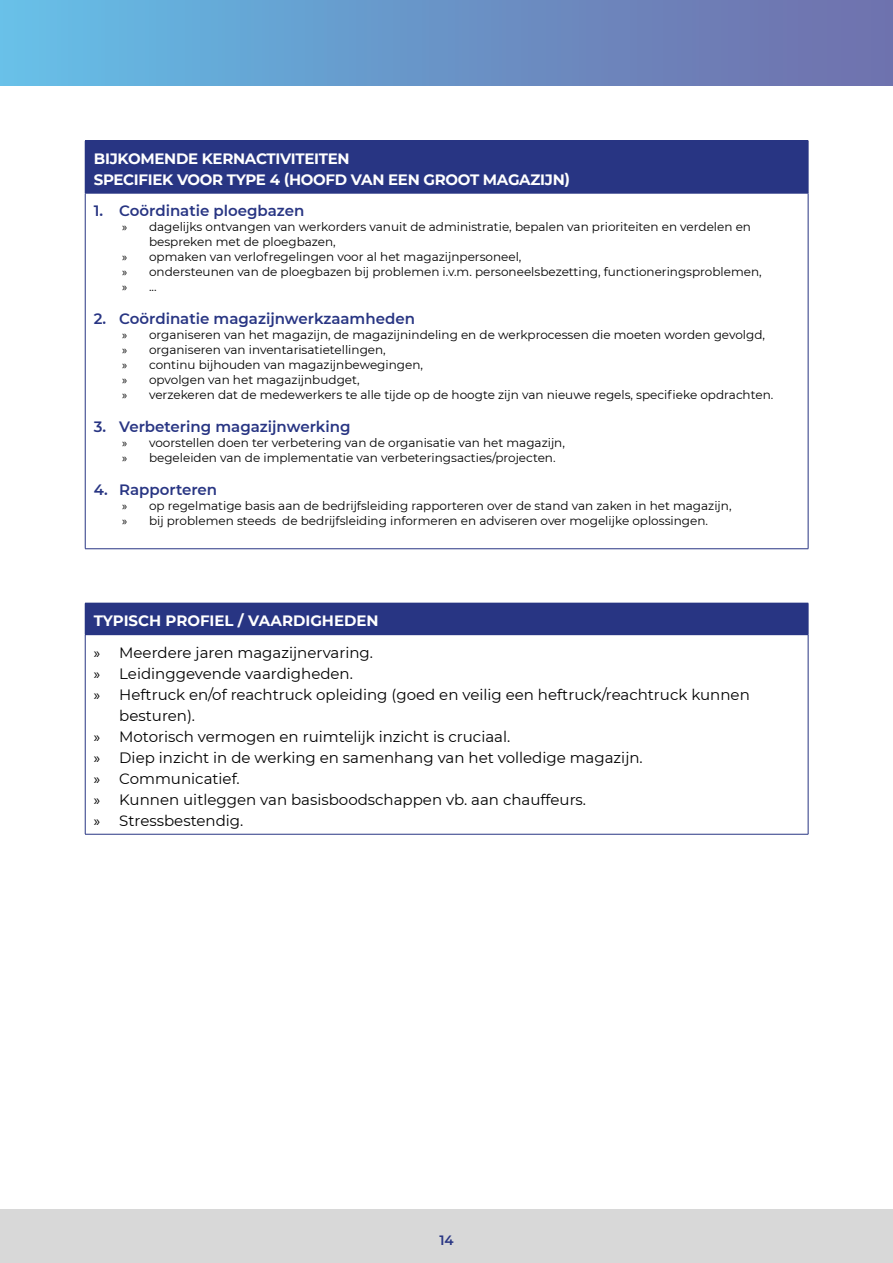
<style>
.page{position:relative;width:893px;height:1263px;background:#fff}
.page>*{position:absolute;margin:0;border:0;box-sizing:border-box;transform-origin:0 0}
.t1{font:15px/31.5px "Montserrat";color:#000}
.t2{font:600 15px "Montserrat";color:#283583}
.t3{font:700 15px/21px "Montserrat";letter-spacing:-.02em;color:#fff}
.t4{font:600 13.5px "Montserrat";color:#283583}
.t5{font:12px/15px "Montserrat";color:#000}
.s1{font-family:"Myriad Pro"}
.s2{font-weight:700;color:#fff}
</style>
<div class="page">
<div style="left:0;top:0;width:893px;height:85px;background:linear-gradient(to right,#64bee7,#6f6daa)"></div>
<div style="left:0;top:1210px;width:893px;height:53px;background:#d8d8d8"></div>
<div style="left:85px;top:141px;width:723px;height:52px;background:#283583"></div>
<hr style="left:85px;top:140px;width:723px;height:1px;background:#283583">
<hr style="left:808px;top:141px;width:1px;height:52px;background:#283583">
<hr style="left:85px;top:193px;width:723px;height:1px;background:#283583">
<hr style="left:85px;top:193px;width:1px;height:356px;background:#283583">
<hr style="left:808px;top:193px;width:1px;height:356px;background:#283583">
<hr style="left:85px;top:548px;width:723px;height:1px;background:#283583">
<div style="left:85px;top:603px;width:723px;height:32px;background:#283583"></div>
<hr style="left:808px;top:603px;width:1px;height:31px;background:#283583">
<hr style="left:85px;top:635px;width:1px;height:199px;background:#283583">
<hr style="left:808px;top:635px;width:1px;height:199px;background:#283583">
<hr style="left:85px;top:834px;width:723px;height:1px;background:#283583">
<p class="t3" style="left:94px;top:147px;width:478px">BIJKOMENDE KERNACTIVITEITEN<br>SPECIFIEK VOOR TYPE 4 (HOOFD VAN EEN GROOT MAGAZIJN)</p>
<p class="t2" style="left:94px;top:200px;width:212px">1. Coördinatie ploegbazen</p>
<p class="t5" style="left:122px;top:219px;width:630px"><span class="s1">»</span> dagelijks ontvangen van werkorders vanuit de administratie, bepalen van prioriteiten en verdelen en</p>
<p class="t5" style="left:149px;top:234px;width:188px">bespreken met de ploegbazen,</p>
<p class="t5" style="left:122px;top:249px;width:401px"><span class="s1">»</span> opmaken van verlofregelingen voor al het magazijnpersoneel,</p>
<p class="t5" style="left:122px;top:264px;width:641px"><span class="s1">»</span> ondersteunen van de ploegbazen bij problemen i.v.m. personeelsbezetting, functioneringsproblemen,</p>
<p class="t5" style="left:122px;top:279px;width:36px"><span class="s1">»</span> ...</p>
<p class="t2" style="left:94px;top:308px;width:323px">2. Coördinatie magazijnwerkzaamheden</p>
<p class="t5" style="left:122px;top:327px;width:653px"><span class="s1">»</span> organiseren van het magazijn, de magazijnindeling en de werkprocessen die moeten worden gevolgd,<br><span class="s1">»</span> organiseren van inventarisatietellingen,<br><span class="s1">»</span> continu bijhouden van magazijnbewegingen,<br><span class="s1">»</span> opvolgen van het magazijnbudget,<br><span class="s1">»</span> verzekeren dat de medewerkers te alle tijde op de hoogte zijn van nieuwe regels, specifieke opdrachten.</p>
<p class="t2" style="left:94px;top:416px;width:258px">3. Verbetering magazijnwerking</p>
<p class="t5" style="left:122px;top:435px;width:444px"><span class="s1">»</span> voorstellen doen ter verbetering van de organisatie van het magazijn, <span class="s1">»</span> begeleiden van de implementatie van verbeteringsacties/projecten.</p>
<p class="t2" style="left:94px;top:479px;width:125px">4. Rapporteren</p>
<p class="t5" style="left:122px;top:498px;width:611px"><span class="s1">»</span> op regelmatige basis aan de bedrijfsleiding rapporteren over de stand van zaken in het magazijn, <span class="s1">»</span> bij problemen steeds de bedrijfsleiding informeren en adviseren over mogelijke oplossingen.</p>
<p class="t1" style="left:94px;top:604px;width:286px"><span class="s2">TYPISCH PROFIEL / VAARDIGHEDEN </span><span class="s1">»</span> Meerdere jaren magazijnervaring.</p>
<p class="t1" style="left:94px;top:657px;width:261px"><span class="s1">»</span> Leidinggevende vaardigheden.</p>
<p class="t1" style="left:94px;top:678px;width:658px"><span class="s1">»</span> Heftruck en/of reachtruck opleiding (goed en veilig een heftruck/reachtruck kunnen</p>
<p class="t1" style="left:119px;top:699px;width:77px">besturen).</p>
<p class="t1" style="left:94px;top:720px;width:418px"><span class="s1">»</span> Motorisch vermogen en ruimtelijk inzicht is cruciaal.</p>
<p class="t1" style="left:94px;top:741px;width:551px"><span class="s1">»</span> Diep inzicht in de werking en samenhang van het volledige magazijn.</p>
<p class="t1" style="left:94px;top:762px;width:148px"><span class="s1">»</span> Communicatief.</p>
<p class="t1" style="left:94px;top:783px;width:494px"><span class="s1">»</span> Kunnen uitleggen van basisboodschappen vb. aan chauffeurs.</p>
<p class="t1" style="left:94px;top:804px;width:151px"><span class="s1">»</span> Stressbestendig.</p>
<p class="t4" style="left:439px;top:1230px;width:16px">14</p>
</div>
